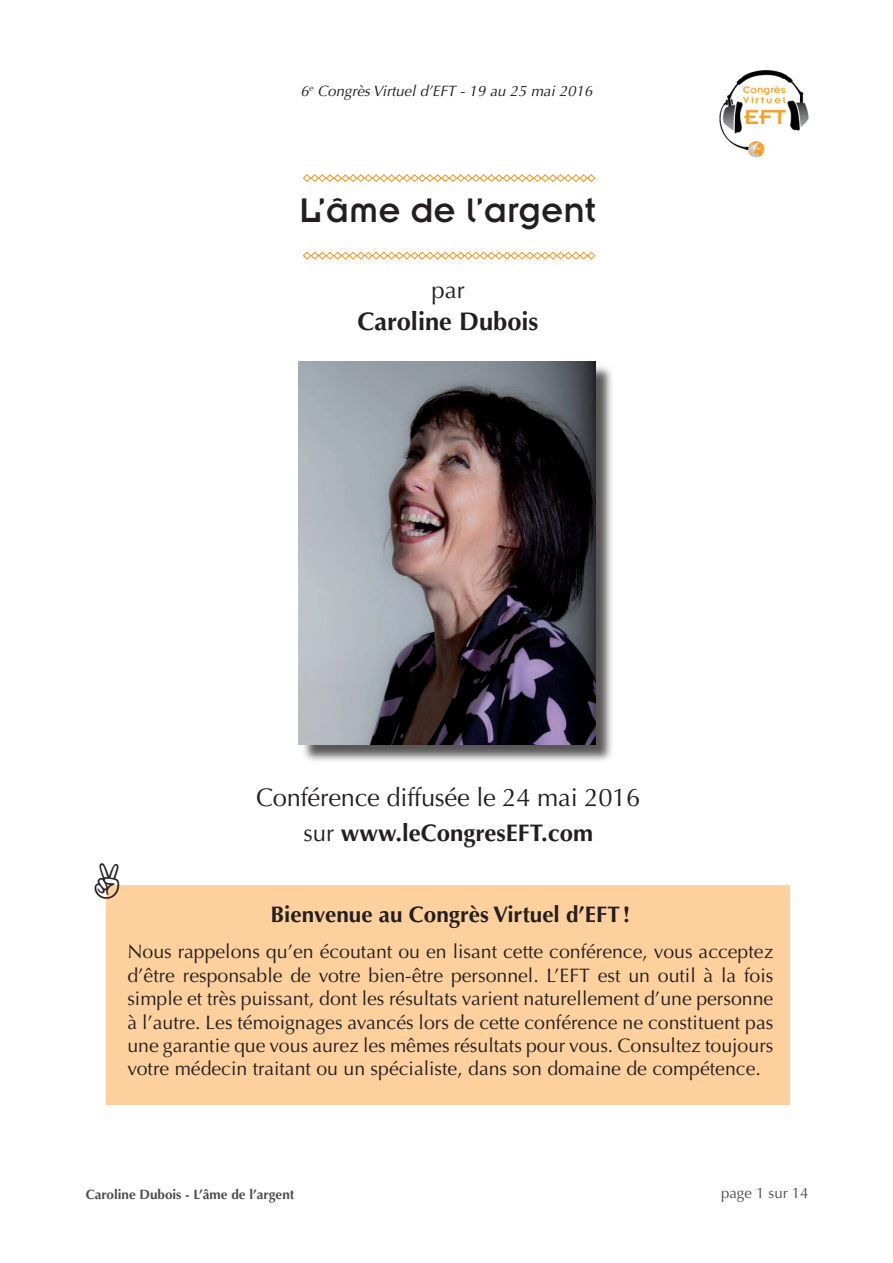
<style>
.page{position:relative;width:893px;height:1263px;background:#fff}
.page>*{position:absolute;margin:0;border:0;box-sizing:border-box;transform-origin:0 0}
.t1{font:37.5px "Insignia LT Std";color:#231f20}
.t2{font:25.5px "Optima";letter-spacing:-.01em;color:#231f20}
.t3{font:700 25.5px "Optima";color:#231f20}
.t4{font:700 24px "Optima";color:#231f20}
.t5{font:24px "Optima";color:#231f20}
.t6{font:700 22.5px "Optima";color:#231f20}
.t7{font:19.5px/23.4px "Optima";color:#231f20;text-align:justify}
.t8{font:italic 15px "Optima";color:#231f20}
.t9{font:15px "Optima";color:#4b4c4d}
.t10{font:700 13.5px "Optima";color:#4b4c4d}
.s1{font-weight:400}
</style>
<div class="page">
<svg style="left:302px;top:174px;width:294px;height:8px"></svg>
<svg style="left:302px;top:251px;width:294px;height:9px"></svg>
<div style="left:106px;top:885px;width:683px;height:220px;background:#fdd09e"></div>
<div style="left:301px;top:364px;width:313px;height:399px;background:#231f20;opacity:.75"></div>
<img style="left:299px;top:362px;width:296px;height:382px">
<img style="left:719px;top:70px;width:90px;height:88px">
<p class="t8" style="left:301px;top:82px;width:293px">6<sup>e</sup> Congrès Virtuel d’EFT - 19 au 25 mai 2016</p>
<h1 class="t1" style="left:299px;top:191px;width:298px">L’âme de l’argent</h1>
<p class="t5" style="left:431px;top:276px;width:35px">par</p>
<h2 class="t3" style="left:358px;top:306px;width:182px">Caroline Dubois</h2>
<h2 class="t2" style="left:256px;top:783px;width:386px">Conférence diffusée le 24 mai 2016</h2>
<p class="t4" style="left:303px;top:819px;width:291px"><span class="s1">sur</span> www.leCongresEFT.com</p>
<p class="t6" style="left:271px;top:901px;width:361px">Bienvenue au Congrès Virtuel d’EFT!</p>
<p class="t7" style="left:127px;top:940px;width:648px">Nous rappelons qu’en écoutant ou en lisant cette conférence, vous acceptez d’être responsable de votre bien-être personnel. L’EFT est un outil à la fois simple et très puissant, dont les résultats varient naturellement d’une personne à l’autre. Les témoignages avancés lors de cette conférence ne constituent pas une garantie que vous aurez les mêmes résultats pour vous. Consultez toujours votre médecin traitant ou un spécialiste, dans son domaine de compétence.</p>
<p class="t10" style="left:86px;top:1187px;width:210px">Caroline Dubois - L’âme de l’argent</p>
<p class="t9" style="left:721px;top:1185px;width:89px">page 1 sur 14</p>
</div>
